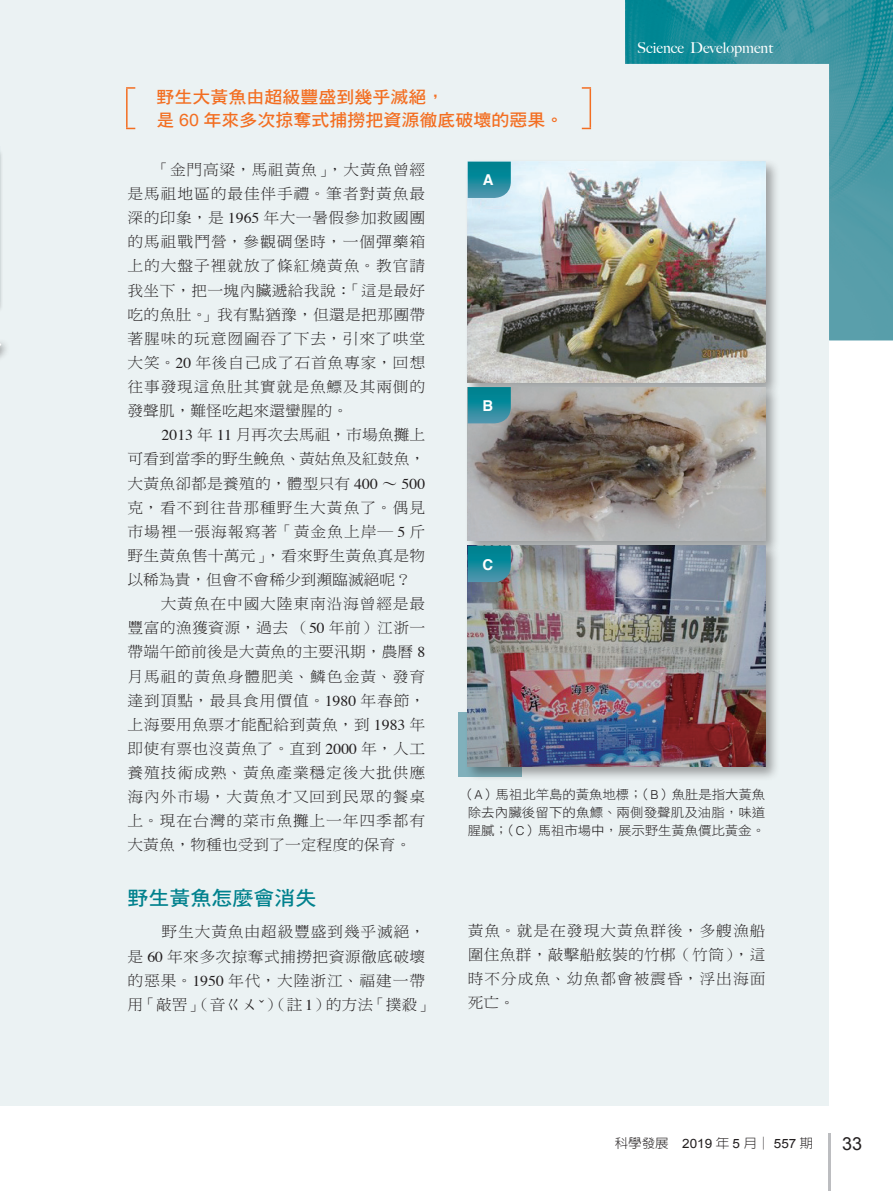
<style>
.page{position:relative;width:893px;height:1191px;background:#fff}
.page>*{position:absolute;margin:0;border:0;box-sizing:border-box;transform-origin:0 0}
.大標{font:19.95px "DF Hei Std W7";color:#00818d;scale:1.05 1}
.t1{font:18px "Arial";color:#231f20}
.抽言{font:17.1px/22.5px "DF Hei Std W7";color:#f36e21;scale:1.05 1}
.內文{font:15px/24.2px "DF Ming Std W3";letter-spacing:.055em;color:#231f20;text-align:justify;scale:1.05 1}
.t2{font:500 15px "Big Caslon";color:#fff}
.圖內文-H{font:700 15px "Helvetica";color:#fff}
.圖說{font:12.9px/18px "DF Hei Std W3";letter-spacing:-.01em;color:#231f20;text-align:center;scale:1.05 1}
.t3{font:300 12.9px "AR New Hei B5";color:#231f20;scale:1.05 1}
.s1{font-family:"Arial"}
.s2{font-family:"Times"}
.s3{font-family:"Helvetica";font-weight:300;font-size:12.3px}
.s4{font-family:"Arial";font-weight:400}
</style>
<div class="page">
<div style="left:0;top:0;width:829px;height:1106px;background:#ebf2f3"></div>
<div style="left:458px;top:712px;width:10px;height:55px;background:#80b0bb"></div>
<div style="left:458px;top:767px;width:64px;height:9px;background:#80b0bb"></div>
<svg style="left:126px;top:87px;width:9px;height:2px"></svg>
<hr style="left:126px;top:89px;width:2px;height:39px;background:#f36e21">
<svg style="left:582px;top:87px;width:9px;height:2px"></svg>
<hr style="left:590px;top:89px;width:1px;height:39px;background:#f36e21">
<hr style="left:828px;top:1133px;width:2px;height:58px;background:#bcbdc0">
<svg style="left:3px;top:343px;width:3px;height:12px"></svg>
<div style="left:465px;top:159px;width:316px;height:239px;background:#231f20;opacity:.4"></div>
<img style="left:468px;top:162px;width:297px;height:221px">
<div style="left:465px;top:384px;width:316px;height:172px;background:#231f20;opacity:.4"></div>
<img style="left:468px;top:387px;width:297px;height:154px">
<div style="left:465px;top:543px;width:316px;height:239px;background:#231f20;opacity:.4"></div>
<img style="left:468px;top:546px;width:297px;height:221px">
<svg style="left:468px;top:162px;width:43px;height:36px;background:#228ea0"></svg>
<svg style="left:468px;top:387px;width:43px;height:36px;background:#1e8a9c"></svg>
<svg style="left:468px;top:546px;width:43px;height:36px;background:#1e889a"></svg>
<hr style="left:0;top:148px;width:3px;height:402px;background:#231f20;opacity:.35">
<img style="left:625px;top:0;width:268px;height:340px">
<p class="抽言" style="left:157px;top:85px;width:389px">野生大黃魚由超級豐盛到幾乎滅絕，<br>是 <span class="s1">60</span> 年來多次掠奪式捕撈把資源徹底破壞的惡果。</p>
<p class="t2" style="left:637px;top:35px;width:137px">Science Development</p>
<p class="內文" style="left:128px;top:157px;width:285px;text-indent:26px">「金門高粱，馬祖黃魚」，大黃魚曾經是馬祖地區的最佳伴手禮。筆者對黃魚最深的印象，是 <span class="s2">1965</span> 年大一暑假參加救國團的馬祖戰鬥營，參觀碉堡時，一個彈藥箱上的大盤子裡就放了條紅燒黃魚。教官請我坐下，把一塊內臟遞給我說：「這是最好吃的魚肚。」我有點猶豫，但還是把那團帶著腥味的玩意囫圇吞了下去，引來了哄堂大笑。<span class="s2">20</span> 年後自己成了石首魚專家，回想往事發現這魚肚其實就是魚鰾及其兩側的發聲肌，難怪吃起來還蠻腥的。</p>
<p class="內文" style="left:128px;top:422px;width:285px;text-indent:34px"><span class="s2">2013</span> 年 <span class="s2">11</span> 月再次去馬祖，市場魚攤上可看到當季的野生鮸魚、黃姑魚及紅鼓魚，大黃魚卻都是養殖的，體型只有 <span class="s2">400</span> ∼ <span class="s2">500</span>克，看不到往昔那種野生大黃魚了。偶見市場裡一張海報寫著「黃金魚上岸─ <span class="s2">5</span> 斤野生黃魚售十萬元」，看來野生黃魚真是物以稀為貴，但會不會稀少到瀕臨滅絕呢？</p>
<p class="內文" style="left:128px;top:591px;width:285px;text-indent:33px">大黃魚在中國大陸東南沿海曾經是最豐富的漁獲資源，過去（<span class="s2">50</span> 年前）江浙一帶端午節前後是大黃魚的主要汛期，農曆 <span class="s2">8</span>月馬祖的黃魚身體肥美、鱗色金黃、發育達到頂點，最具食用價值。<span class="s2">1980</span> 年春節，上海要用魚票才能配給到黃魚，到 <span class="s2">1983</span> 年即使有票也沒黃魚了。直到 <span class="s2">2000</span> 年，人工養殖技術成熟、黃魚產業穩定後大批供應海內外市場，大黃魚才又回到民眾的餐桌上。現在台灣的菜市魚攤上一年四季都有大黃魚，物種也受到了一定程度的保育。</p>
<p class="大標" style="left:128px;top:886px;width:181px">野生黃魚怎麼會消失</p>
<p class="內文" style="left:128px;top:919px;width:292px;text-align:left;text-indent:34px">野生大黃魚由超級豐盛到幾乎滅絕，是 <span class="s2">60</span> 年來多次掠奪式捕撈把資源徹底破壞的惡果。<span class="s2">1950</span> 年代，大陸浙江、福建一帶用「敲罟」（音ㄍㄨ <span class="s2">ˇ</span>）（註 <span class="s2">1</span>）的方法「撲殺」</p>
<p class="內文" style="left:468px;top:918px;width:285px">黃魚。就是在發現大黃魚群後，多艘漁船圍住魚群，敲擊船舷裝的竹梆（竹筒），這時不分成魚、幼魚都會被震昏，浮出海面死亡。</p>
<p class="圖內文-H" style="left:483px;top:168px;width:12px">A</p>
<p class="圖內文-H" style="left:483px;top:393px;width:12px">B</p>
<p class="圖內文-H" style="left:483px;top:552px;width:12px">C</p>
<p class="圖說" style="left:461px;top:785px;width:291px">（<span class="s3">A</span>）馬祖北竿島的黃魚地標；（<span class="s3">B</span>）魚肚是指大黃魚除去內臟後留下的魚鰾、兩側發聲肌及油脂，味道腥膩；（<span class="s3">C</span>）馬祖市場中，展示野生黃魚價比黃金。</p>
<p class="t3" style="left:615px;top:1136px;width:190px">科學發展 <span class="s4">2019</span> 年 <span class="s4">5</span> 月│ <span class="s4">557</span> 期</p>
<p class="t1" style="left:842px;top:1131px;width:22px">33</p>
</div>
